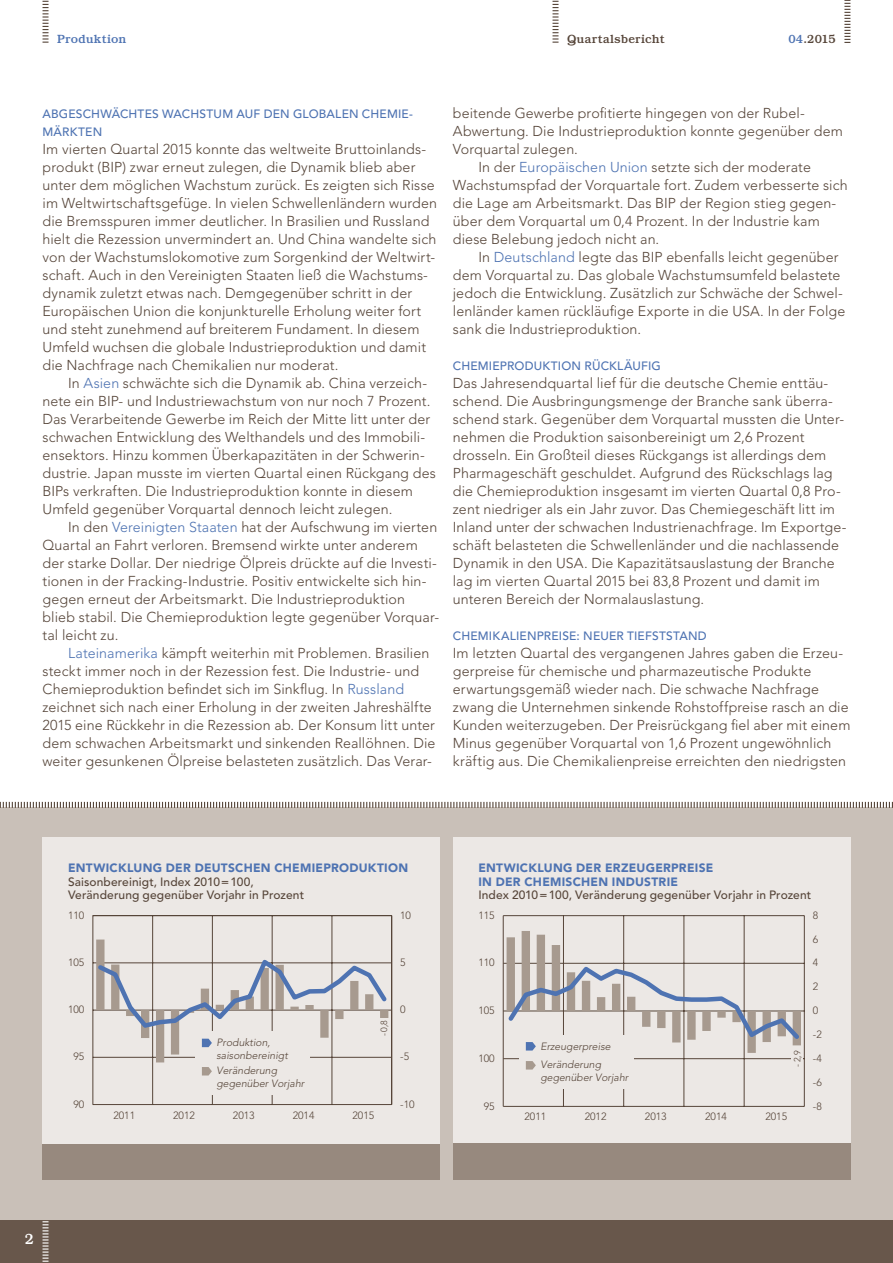
<style>
.page{position:relative;width:893px;height:1263px;background:#fff}
.page>*{position:absolute;margin:0;border:0;box-sizing:border-box;transform-origin:0 0}
.t1{font:500 15px "Bookman Std";color:#fff}
.t2{font:300 14.25px/18px "Avenir LT Std";letter-spacing:.01em;color:#564539}
.t3{font:500 12px/13.5px "Avenir LT Std";letter-spacing:.01em;color:#564539}
.t4{font:500 12px/18px "Avenir LT Std";letter-spacing:.015em;color:#4e73b2}
.t5{font:900 12px/13.5px "Avenir LT Std";letter-spacing:.02em;color:#4e73b2}
.t6{font:500 12px "Bookman Std";letter-spacing:.015em;color:#564539}
.t7{font:500 12px "Bookman Std";letter-spacing:.02em;color:#4e73b2}
.t8{font:italic 300 10.5px/12.6px "Avenir LT Std";color:#564539}
.t9{font:300 10.5px "Avenir LT Std";color:#564539}
.t10{font:300 9px "Avenir LT Std";color:#564539}
.s1{color:#4e73b2}
</style>
<div class="page">
<svg style="left:844px;top:0;width:6px;height:43px"></svg>
<svg style="left:552px;top:0;width:6px;height:43px"></svg>
<svg style="left:43px;top:0;width:6px;height:43px"></svg>
<div style="left:0;top:1220px;width:893px;height:43px;background:#68574b"></div>
<svg style="left:43px;top:1221px;width:6px;height:41px"></svg>
<div style="left:0;top:808px;width:893px;height:412px;background:#c9c0b8"></div>
<svg style="left:0;top:801px;width:893px;height:7px"></svg>
<div style="left:43px;top:1144px;width:397px;height:36px;background:#97897e"></div>
<div style="left:453px;top:838px;width:397px;height:306px;background:#ece8e5"></div>
<div style="left:43px;top:838px;width:397px;height:306px;background:#ece8e5"></div>
<div style="left:453px;top:1144px;width:397px;height:36px;background:#97897e"></div>
<hr style="left:503px;top:1106px;width:301px;height:1px;background:#564539">
<hr style="left:503px;top:1058px;width:301px;height:1px;background:#564539">
<hr style="left:503px;top:1010px;width:301px;height:1px;background:#564539">
<hr style="left:503px;top:963px;width:301px;height:1px;background:#564539">
<hr style="left:503px;top:915px;width:301px;height:1px;background:#564539">
<hr style="left:563px;top:916px;width:1px;height:190px;background:#564539">
<hr style="left:623px;top:916px;width:1px;height:190px;background:#564539">
<hr style="left:683px;top:916px;width:1px;height:190px;background:#564539">
<hr style="left:744px;top:916px;width:1px;height:190px;background:#564539">
<hr style="left:804px;top:916px;width:1px;height:190px;background:#564539">
<hr style="left:503px;top:916px;width:1px;height:190px;background:#564539">
<div style="left:791px;top:1049px;width:11px;height:17px;background:#ece8e5"></div>
<div style="left:519px;top:1036px;width:115px;height:53px;background:#ece8e5"></div>
<svg style="left:505px;top:931px;width:298px;height:122px"></svg>
<svg style="left:526px;top:1061px;width:10px;height:8px"></svg>
<svg style="left:92px;top:915px;width:300px;height:190px"></svg>
<div style="left:195px;top:1032px;width:115px;height:63px;background:#ece8e5"></div>
<svg style="left:94px;top:939px;width:296px;height:136px"></svg>
<p class="t7" style="left:57px;top:32px;width:71px">Produktion</p>
<p class="t6" style="left:567px;top:32px;width:99px">Quartalsbericht</p>
<p class="t6" style="left:788px;top:32px;width:49px"><span class="s1">04</span>.2015</p>
<p class="t4" style="left:43px;top:105px;width:372px">ABGESCHWÄCHTES WACHSTUM AUF DEN GLOBALEN CHEMIE-<br>MÄRKTEN</p>
<p class="t2" style="left:43px;top:140px;width:396px">Im vierten Quartal 2015 konnte das weltweite Bruttoinlands&shy;produkt (BIP) zwar erneut zulegen, die Dynamik blieb aber unter dem möglichen Wachstum zurück. Es zeigten sich Risse im Weltwirtschaftsgefüge. In vielen Schwellenländern wurden die Bremsspuren immer deutlicher. In Brasilien und Russland hielt die Rezession unvermindert an. Und China wandelte sich von der Wachstumslokomotive zum Sorgenkind der Weltwirt&shy;schaft. Auch in den Vereinigten Staaten ließ die Wachstums&shy;dynamik zuletzt etwas nach. Demgegenüber schritt in der Europäischen Union die konjunkturelle Erholung weiter fort und steht zunehmend auf breiterem Fundament. In diesem Umfeld wuchsen die globale Industrieproduktion und damit die Nachfrage nach Chemikalien nur moderat.</p>
<p class="t2" style="left:43px;top:374px;width:395px;text-indent:26px">In <span class="s1">Asien</span> schwächte sich die Dynamik ab. China verzeich&shy;nete ein BIP- und Industriewachstum von nur noch 7 Prozent.<br>Das Verarbeitende Gewerbe im Reich der Mitte litt unter der schwachen Entwicklung des Welthandels und des Immobili&shy;ensektors. Hinzu kommen Überkapazitäten in der Schwerin&shy;dustrie. Japan musste im vierten Quartal einen Rückgang des BIPs verkraften. Die Industrieproduktion konnte in diesem Umfeld gegenüber Vorquartal dennoch leicht zulegen.</p>
<p class="t2" style="left:43px;top:518px;width:398px;text-indent:26px">In den <span class="s1">Vereinigten Staaten</span> hat der Aufschwung im vierten Quartal an Fahrt verloren. Bremsend wirkte unter anderem der starke Dollar. Der niedrige Ölpreis drückte auf die Investi&shy;tionen in der Fracking-Industrie. Positiv entwickelte sich hin&shy;gegen erneut der Arbeitsmarkt. Die Industrieproduktion blieb stabil. Die Chemieproduktion legte gegenüber Vorquar&shy;tal leicht zu.</p>
<p class="t2" style="left:43px;top:644px;width:395px;text-indent:26px"><span class="s1">Lateinamerika</span> kämpft weiterhin mit Problemen. Brasilien steckt immer noch in der Rezession fest. Die Industrie- und Chemieproduktion befindet sich im Sinkflug. In <span class="s1">Russland </span>zeichnet sich nach einer Erholung in der zweiten Jahreshälfte 2015 eine Rückkehr in die Rezession ab. Der Konsum litt unter dem schwachen Arbeitsmarkt und sinkenden Reallöhnen. Die weiter gesunkenen Ölpreise belasteten zusätzlich. Das Verar-</p>
<p class="t2" style="left:453px;top:104px;width:353px">beitende Gewerbe profitierte hingegen von der Rubel-</p>
<p class="t2" style="left:453px;top:122px;width:391px">Abwertung. Die Industrieproduktion konnte gegenüber dem</p>
<p class="t2" style="left:453px;top:140px;width:127px">Vorquartal zulegen.</p>
<p class="t2" style="left:478px;top:158px;width:334px">In der <span class="s1">Europäischen Union</span> setzte sich der moderate</p>
<p class="t2" style="left:453px;top:176px;width:396px">Wachstumspfad der Vorquartale fort. Zudem verbesserte sich</p>
<p class="t2" style="left:453px;top:194px;width:385px">die Lage am Arbeitsmarkt. Das BIP der Region stieg gegen-</p>
<p class="t2" style="left:453px;top:212px;width:368px">über dem Vorquartal um 0,4 Prozent. In der Industrie kam</p>
<p class="t2" style="left:453px;top:230px;width:208px">diese Belebung jedoch nicht an.</p>
<p class="t2" style="left:478px;top:248px;width:362px">In <span class="s1">Deutschland</span> legte das BIP ebenfalls leicht gegenüber</p>
<p class="t2" style="left:453px;top:266px;width:389px">dem Vorquartal zu. Das globale Wachstumsumfeld belastete</p>
<p class="t2" style="left:453px;top:284px;width:391px">jedoch die Entwicklung. Zusätzlich zur Schwäche der Schwel-</p>
<p class="t2" style="left:453px;top:302px;width:394px">lenländer kamen rückläufige Exporte in die USA. In der Folge</p>
<p class="t2" style="left:453px;top:320px;width:190px">sank die Industrieproduktion.</p>
<p class="t4" style="left:453px;top:357px;width:210px">CHEMIEPRODUKTION RÜCKLÄUFIG</p>
<p class="t2" style="left:453px;top:374px;width:395px">Das Jahresendquartal lief für die deutsche Chemie enttäu&shy;schend. Die Ausbringungsmenge der Branche sank überra&shy;schend stark. Gegenüber dem Vorquartal mussten die Unter&shy;nehmen die Produktion saisonbereinigt um 2,6 Prozent drosseln. Ein Großteil dieses Rückgangs ist allerdings dem Pharmageschäft geschuldet. Aufgrund des Rückschlags lag die Chemieproduktion insgesamt im vierten Quartal 0,8 Pro&shy;zent niedriger als ein Jahr zuvor. Das Chemiegeschäft litt im Inland unter der schwachen Industrienachfrage. Im Exportge&shy;schäft belasteten die Schwellenländer und die nachlassende Dynamik in den USA. Die Kapazitätsauslastung der Branche lag im vierten Quartal 2015 bei 83,8 Prozent und damit im unteren Bereich der Normalauslastung.</p>
<p class="t4" style="left:453px;top:627px;width:255px">CHEMIKALIENPREISE: NEUER TIEFSTSTAND</p>
<p class="t2" style="left:453px;top:644px;width:399px">Im letzten Quartal des vergangenen Jahres gaben die Erzeu&shy;gerpreise für chemische und pharmazeutische Produkte erwartungsgemäß wieder nach. Die schwache Nachfrage zwang die Unternehmen sinkende Rohstoffpreise rasch an die Kunden weiterzugeben. Der Preisrückgang fiel aber mit einem Minus gegenüber Vorquartal von 1,6 Prozent ungewöhnlich kräftig aus. Die Chemikalienpreise erreichten den niedrigsten</p>
<p class="t5" style="left:68px;top:861px;width:342px">ENTWICKLUNG DER DEUTSCHEN CHEMIEPRODUKTION</p>
<p class="t3" style="left:68px;top:875px;width:238px">Saisonbereinigt, Index 2010=100,<br>Veränderung gegenüber Vorjahr in Prozent</p>
<p class="t5" style="left:478px;top:861px;width:236px">ENTWICKLUNG DER ERZEUGERPREISE<br>IN DER CHEMISCHEN INDUSTRIE</p>
<p class="t3" style="left:478px;top:889px;width:334px">Index 2010=100, Veränderung gegenüber Vorjahr in Prozent</p>
<p class="t9" style="left:68px;top:909px;width:18px">110</p>
<p class="t9" style="left:400px;top:909px;width:12px">10</p>
<p class="t9" style="left:478px;top:909px;width:18px">115</p>
<p class="t9" style="left:813px;top:909px;width:7px">8</p>
<p class="t9" style="left:813px;top:933px;width:7px">6</p>
<p class="t9" style="left:68px;top:956px;width:18px">105</p>
<p class="t9" style="left:400px;top:956px;width:7px">5</p>
<p class="t9" style="left:478px;top:957px;width:18px">110</p>
<p class="t9" style="left:813px;top:957px;width:7px">4</p>
<p class="t9" style="left:813px;top:980px;width:7px">2</p>
<p class="t9" style="left:68px;top:1003px;width:18px">100</p>
<p class="t9" style="left:400px;top:1003px;width:7px">0</p>
<p class="t9" style="left:478px;top:1004px;width:18px">105</p>
<p class="t9" style="left:813px;top:1004px;width:7px">0</p>
<p class="t9" style="left:73px;top:1051px;width:12px">95</p>
<p class="t8" style="left:216px;top:1036px;width:73px">Produktion, saisonbereinigt</p>
<p class="t8" style="left:216px;top:1064px;width:89px">Veränderung gegenüber Vorjahr</p>
<p class="t10" style="left:379px;top:1036px;width:17px;rotate:-90deg">-0,8</p>
<p class="t9" style="left:400px;top:1051px;width:10px">-5</p>
<p class="t9" style="left:478px;top:1052px;width:18px">100</p>
<p class="t8" style="left:540px;top:1037px;width:72px;line-height:18.6px">Erzeugerpreise<br>Veränderung</p>
<p class="t8" style="left:540px;top:1071px;width:89px">gegenüber Vorjahr</p>
<p class="t10" style="left:792px;top:1066px;width:17px;rotate:-90deg">-2,9</p>
<p class="t9" style="left:813px;top:1028px;width:10px">-2</p>
<p class="t9" style="left:813px;top:1052px;width:10px">-4</p>
<p class="t9" style="left:813px;top:1076px;width:10px">-6</p>
<p class="t9" style="left:73px;top:1098px;width:12px">90</p>
<p class="t9" style="left:400px;top:1098px;width:16px">-10</p>
<p class="t9" style="left:484px;top:1100px;width:12px">95</p>
<p class="t9" style="left:813px;top:1100px;width:10px">-8</p>
<p class="t9" style="left:113px;top:1110px;width:23px">2011</p>
<p class="t9" style="left:173px;top:1110px;width:23px">2012</p>
<p class="t9" style="left:233px;top:1110px;width:23px">2013</p>
<p class="t9" style="left:293px;top:1110px;width:23px">2014</p>
<p class="t9" style="left:352px;top:1110px;width:23px">2015</p>
<p class="t9" style="left:524px;top:1110px;width:23px">2011</p>
<p class="t9" style="left:585px;top:1110px;width:23px">2012</p>
<p class="t9" style="left:645px;top:1110px;width:23px">2013</p>
<p class="t9" style="left:705px;top:1110px;width:23px">2014</p>
<p class="t9" style="left:765px;top:1110px;width:23px">2015</p>
<p class="t1" style="left:25px;top:1230px;width:11px">2</p>
</div>
